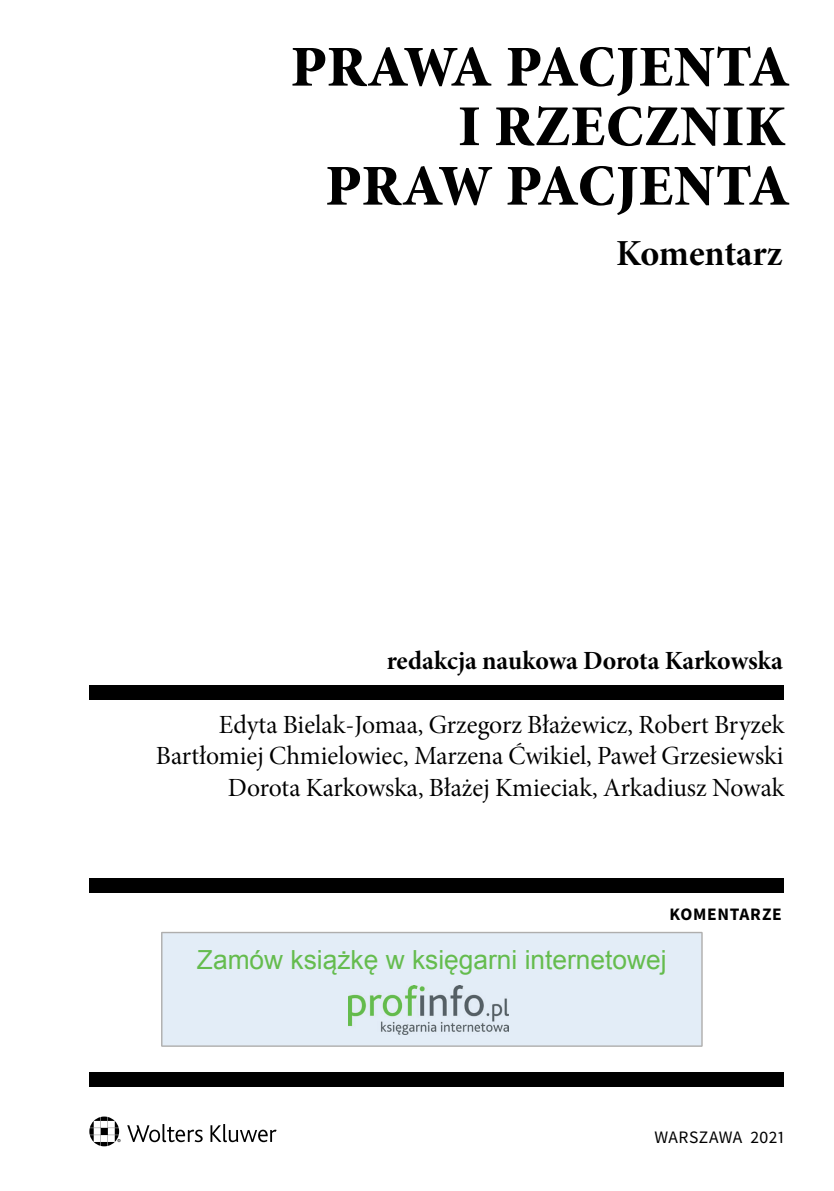
<style>
.page{position:relative;width:834px;height:1191px;background:#fff}
.page>*{position:absolute;margin:0;border:0;box-sizing:border-box;transform-origin:0 0}
.t1{font:80.5px/59.5px "Minion Pro Bold Cn Subh";letter-spacing:-.01em;color:#000;text-align:right}
.t2{font:36.75px "Minion Pro Bold Subh";letter-spacing:-.005em;color:#000}
.t3{font:26.25px/31.5px "Minion Pro Subh";color:#000;text-align:right}
.t4{font:26.25px "Arial";color:#65bc4e}
.t5{font:26.25px "Minion Pro Bold Subh";color:#000}
.t6{font:17.5px "Source Sans Pro";letter-spacing:.015em;color:#000}
.t7{font:700 17.5px "Source Sans Pro";letter-spacing:.04em;color:#000}
</style>
<div class="page">
<svg style="left:89px;top:1116px;width:187px;height:30px"></svg>
<div style="left:89px;top:685px;width:695px;height:14px;background:#000"></div>
<div style="left:89px;top:878px;width:695px;height:15px;background:#000"></div>
<div style="left:89px;top:1071px;width:695px;height:15px;background:#000"></div>
<div style="left:161px;top:931px;width:541px;height:115px;background:#e3edf7"></div>
<div style="left:170px;top:949px;width:523px;height:34px;background:#e3edf7"></div>
<div style="left:348px;top:985px;width:167px;height:51px;background:#e3edf7"></div>
<img style="left:348px;top:985px;width:160px;height:49px">
<h1 class="t1" style="left:290px;top:30px;width:502px">prawa pacjenta i Rzecznik<br>Praw Pacjenta</h1>
<h2 class="t2" style="left:616px;top:228px;width:168px">Komentarz</h2>
<p class="t5" style="left:386px;top:643px;width:397px">redakcja naukowa Dorota Karkowska</p>
<p class="t3" style="left:156px;top:709px;width:630px">Edyta Bielak-Jomaa, Grzegorz Błażewicz, Robert Bryzek<br>Bartłomiej Chmielowiec, Marzena Ćwikiel, Paweł Grzesiewski<br>Dorota Karkowska, Błażej Kmieciak, Arkadiusz Nowak</p>
<p class="t7" style="left:669px;top:902px;width:114px">KOMENTARZE</p>
<p class="t4" style="left:197px;top:942px;width:471px">Zamów książkę w księgarni internetowej</p>
<p class="t6" style="left:654px;top:1126px;width:131px">WARSZAWA 2021</p>
</div>
